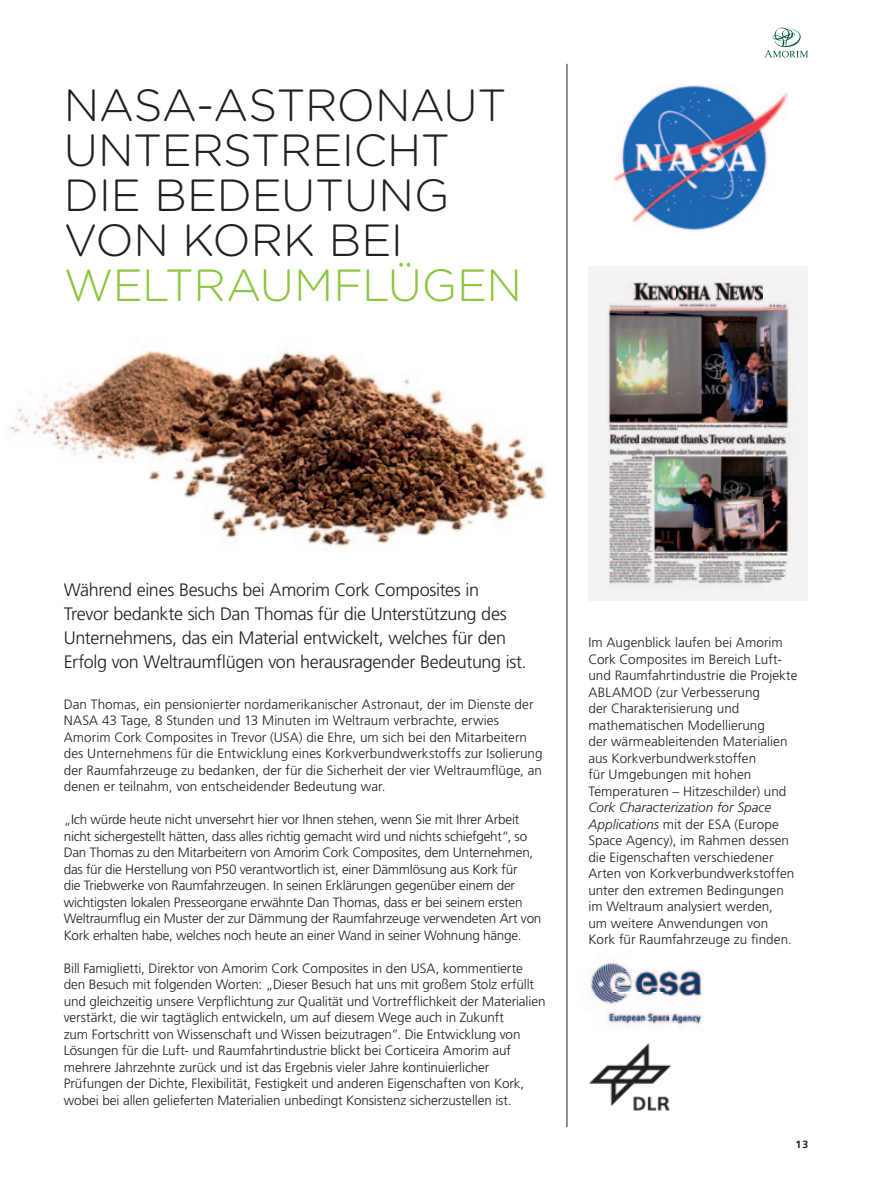
<style>
.page{position:relative;width:872px;height:1191px;background:#fff}
.page>*{position:absolute;margin:0;border:0;box-sizing:border-box;transform-origin:0 0}
.t1{font:300 45px/45px "Gotham Rounded";letter-spacing:-.01em;color:#231f20}
.t2{font:300 45px "Gotham Rounded";letter-spacing:-.015em;color:#8bc63e}
.t3{font:300 18px/24px "Frutiger LT Std";letter-spacing:-.02em;color:#231f20}
.t4{font:300 13.5px/16.5px "Frutiger LT Std";letter-spacing:-.005em;color:#231f20}
.t5{font:700 10.5px "Frutiger LT Std";color:#231f20}
.s1{font-style:italic}
</style>
<div class="page">
<img style="left:9px;top:301px;width:559px;height:264px">
<hr style="left:566px;top:64px;width:1px;height:1063px;background:#231f20">
<svg style="left:765px;top:28px;width:43px;height:29px"></svg>
<img style="left:590px;top:266px;width:216px;height:334px">
<img style="left:613px;top:85px;width:174px;height:144px">
<img style="left:590px;top:962px;width:113px;height:64px">
<img style="left:589px;top:1043px;width:82px;height:68px">
<h1 class="t1" style="left:64px;top:81px;width:444px">NASA-ASTRONAUT<br>UNTERSTREICHT<br>DIE BEDEUTUNG<br>VON KORK BEI</h1>
<h1 class="t2" style="left:64px;top:255px;width:460px">WELTRAUMFLÜGEN</h1>
<h2 class="t3" style="left:64px;top:578px;width:464px">Während eines Besuchs bei Amorim Cork Composites in Trevor bedankte sich Dan Thomas für die Unterstützung des Unternehmens, das ein Material entwickelt, welches für den Erfolg von Weltraumflügen von herausragender Bedeutung ist.</h2>
<p class="t4" style="left:64px;top:696px;width:480px">Dan Thomas, ein pensionierter nordamerikanischer Astronaut, der im Dienste der NASA 43 Tage, 8 Stunden und 13 Minuten im Weltraum verbrachte, erwies Amorim Cork Composites in Trevor (USA) die Ehre, um sich bei den Mitarbeitern des Unternehmens für die Entwicklung eines Korkverbundwerkstoffs zur Isolierung der Raumfahrzeuge zu bedanken, der für die Sicherheit der vier Weltraumflüge, an denen er teilnahm, von entscheidender Bedeutung war.</p>
<p class="t4" style="left:64px;top:811px;width:479px">„Ich würde heute nicht unversehrt hier vor Ihnen stehen, wenn Sie mit Ihrer Arbeit nicht sichergestellt hätten, dass alles richtig gemacht wird und nichts schiefgeht“, so Dan Thomas zu den Mitarbeitern von Amorim Cork Composites, dem Unternehmen, das für die Herstellung von P50 verantwortlich ist, einer Dämmlösung aus Kork für<br>die Triebwerke von Raumfahrzeugen. In seinen Erklärungen gegenüber einem der wichtigsten lokalen Presseorgane erwähnte Dan Thomas, dass er bei seinem ersten Weltraumflug ein Muster der zur Dämmung der Raumfahrzeuge verwendeten Art von Kork erhalten habe, welches noch heute an einer Wand in seiner Wohnung hänge.</p>
<p class="t4" style="left:64px;top:960px;width:483px">Bill Famiglietti, Direktor von Amorim Cork Composites in den USA, kommentierte den Besuch mit folgenden Worten: „Dieser Besuch hat uns mit großem Stolz erfüllt und gleichzeitig unsere Verpflichtung zur Qualität und Vortrefflichkeit der Materialien verstärkt, die wir tagtäglich entwickeln, um auf diesem Wege auch in Zukunft<br>zum Fortschritt von Wissenschaft und Wissen beizutragen”. Die Entwicklung von Lösungen für die Luft- und Raumfahrtindustrie blickt bei Corticeira Amorim auf mehrere Jahrzehnte zurück und ist das Ergebnis vieler Jahre kontinuierlicher Prüfungen der Dichte, Flexibilität, Festigkeit und anderen Eigenschaften von Kork, wobei bei allen gelieferten Materialien unbedingt Konsistenz sicherzustellen ist.</p>
<p class="t4" style="left:588px;top:634px;width:210px">Im Augenblick laufen bei Amorim<br>Cork Composites im Bereich Luft&shy;und Raumfahrtindustrie die Projekte<br>ABLAMOD (zur Verbesserung<br>der Charakterisierung und mathematischen Modellierung<br>der wärmeableitenden Materialien aus Korkverbundwerkstoffen<br>für Umgebungen mit hohen<br>Temperaturen – Hitzeschilder) und</p>
<p class="t4" style="left:588px;top:799px;width:207px"><span class="s1">Cork Characterization for Space<br>Applications</span> mit der ESA (Europe<br>Space Agency), im Rahmen dessen die Eigenschaften verschiedener<br>Arten von Korkverbundwerkstoffen unter den extremen Bedingungen im Weltraum analysiert werden, um weitere Anwendungen von<br>Kork für Raumfahrzeuge zu finden.</p>
<p class="t5" style="left:795px;top:1138px;width:14px">13</p>
</div>
